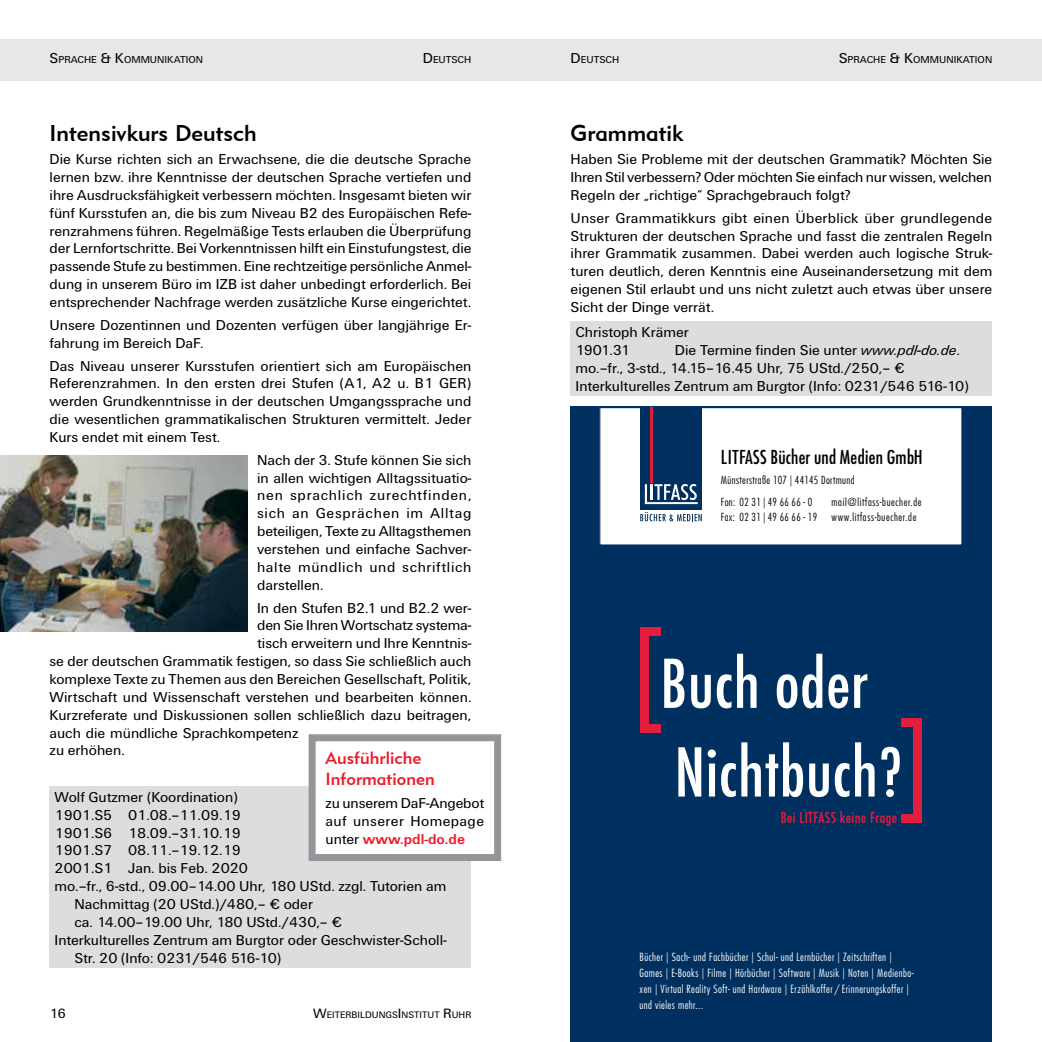
<style>
.page{position:relative;width:1042px;height:1042px;background:#fff}
.page>*{position:absolute;margin:0;border:0;box-sizing:border-box;transform-origin:0 0}
.t1{font:500 condensed 73.85px/88.5px "Futura TEE";letter-spacing:.005em;color:#fff}
.t2{font:22.75px "Geometric 415 BT Medium A";color:#000}
.t3{font:condensed 18.72px "Futura Std";letter-spacing:.01em;color:#000}
.t4{font:17.5px/21px "Geometric 415 BT Medium A";color:#ed1c29}
.t5{font:500 condensed 16.62px "Futura TEE";letter-spacing:.02em;color:#e31d3c}
.t6{font:14.88px/17.8px "Ultimate";color:#000;text-align:justify}
.t7{font:14px "Ultimate";color:#000}
.t8{font:300 condensed 11.03px/15.9px "Futura Std";letter-spacing:.04em;color:#fff}
.t9{font:300 condensed 10.85px/21.3px "Futura Std";letter-spacing:.04em;color:#000}
.t10{font:300 condensed 10.85px/15.2px "Futura Std";letter-spacing:.06em;color:#000}
.t11{font:300 condensed 10.85px "Futura Std";letter-spacing:.02em;color:#000}
.t12{font:10.33px "Ultimate";color:#000}
.t13{font:9.8px "Ultimate";color:#000}
.s1{font-size:14.88px}
.s2{font-weight:700;color:#ed1c29}
.s3{font-size:14px}
.s4{font-style:italic}
</style>
<div class="page">
<div style="left:0;top:40px;width:1042px;height:41px;background:#e6e7e8"></div>
<img style="left:0;top:456px;width:247px;height:175px">
<div style="left:50px;top:786px;width:421px;height:181px;background:#dcddde"></div>
<div style="left:312px;top:738px;width:186px;height:119px;background:#fff"></div>
<div style="left:309px;top:734px;width:192px;height:127px;border:7px solid #939598"></div>
<div style="left:570px;top:321px;width:422px;height:75px;background:#dcddde"></div>
<div style="left:570px;top:407px;width:422px;height:635px;background:#00305f"></div>
<div style="left:600px;top:407px;width:362px;height:138px;background:#fff"></div>
<div style="left:599px;top:407px;width:363px;height:139px;border:1px solid #00305f"></div>
<div style="left:640px;top:407px;width:62px;height:102px;background:#00305f"></div>
<svg style="left:645px;top:484px;width:53px;height:20px"></svg>
<hr style="left:651px;top:407px;width:2px;height:75px;background:#e31d3c">
<svg style="left:640px;top:512px;width:62px;height:9px"></svg>
<div style="left:902px;top:718px;width:20px;height:8px;background:#e31d3c"></div>
<div style="left:902px;top:814px;width:20px;height:8px;background:#e31d3c"></div>
<div style="left:913px;top:718px;width:9px;height:104px;background:#e31d3c"></div>
<div style="left:640px;top:627px;width:20px;height:9px;background:#e31d3c"></div>
<div style="left:640px;top:724px;width:20px;height:8px;background:#e31d3c"></div>
<div style="left:640px;top:627px;width:9px;height:105px;background:#e31d3c"></div>
<p class="t12" style="left:50px;top:54px;width:155px"><span class="s1">S</span>PRACHE <span class="s1">&amp; K</span>OMMUNIKATION</p>
<p class="t12" style="left:423px;top:54px;width:50px"><span class="s1">D</span> EUTSCH</p>
<p class="t12" style="left:570px;top:54px;width:50px"><span class="s1">D</span> EUTSCH</p>
<p class="t12" style="left:839px;top:54px;width:155px"><span class="s1">S</span>PRACHE <span class="s1">&amp; K</span>OMMUNIKATION</p>
<h2 class="t2" style="left:50px;top:119px;width:209px">Intensivkurs Deutsch</h2>
<p class="t6" style="left:50px;top:150px;width:423px">Die Kurse richten sich an Erwachsene, die die deutsche Sprache lernen bzw. ihre Kenntnisse der deutschen Sprache vertiefen und ihre Ausdrucksfähigkeit verbessern möchten. Insgesamt bieten wir fünf Kursstufen an, die bis zum Niveau B2 des Europäischen Refe&shy;renzrahmens führen. Regelmäßige Tests erlauben die Überprüfung der Lernfortschritte. Bei Vorkenntnissen hilft ein Einstufungstest, die passende Stufe zu bestimmen. Eine rechtzeitige persönliche Anmel&shy;dung in unserem Büro im IZB ist daher unbedingt erforderlich. Bei entsprechender Nachfrage werden zusätzliche Kurse eingerichtet.</p>
<p class="t6" style="left:50px;top:316px;width:423px">Unsere Dozentinnen und Dozenten verfügen über langjährige Er&shy;fahrung im Bereich DaF.</p>
<p class="t6" style="left:50px;top:357px;width:423px">Das Niveau unserer Kursstufen orientiert sich am Europäischen Referenzrahmen. In den ersten drei Stufen (A1, A2 u. B1 GER) werden Grundkenntnisse in der deutschen Umgangssprache und die wesentlichen grammatikalischen Strukturen vermittelt. Jeder Kurs endet mit einem Test.</p>
<p class="t6" style="left:257px;top:451px;width:216px">Nach der 3. Stufe können Sie sich in allen wichtigen Alltagssituatio&shy;nen sprachlich zurechtfinden, sich an Gesprächen im Alltag beteiligen, Texte zu Alltagsthemen verstehen und einfache Sachver&shy;halte mündlich und schriftlich darstellen.</p>
<p class="t6" style="left:257px;top:599px;width:216px">In den Stufen B2.1 und B2.2 wer-</p>
<p class="t6" style="left:257px;top:617px;width:216px">den Sie Ihren Wortschatz systema-</p>
<p class="t6" style="left:257px;top:634px;width:216px">tisch erweitern und Ihre Kenntnis-</p>
<p class="t6" style="left:50px;top:652px;width:423px">se der deutschen Grammatik festigen, so dass Sie schließlich auch</p>
<p class="t6" style="left:50px;top:670px;width:423px">komplexe Texte zu Themen aus den Bereichen Gesellschaft, Politik,</p>
<p class="t6" style="left:50px;top:688px;width:423px">Wirtschaft und Wissenschaft verstehen und bearbeiten können.</p>
<p class="t6" style="left:50px;top:706px;width:423px">Kurzreferate und Diskussionen sollen schließlich dazu beitragen,</p>
<p class="t6" style="left:50px;top:724px;width:251px">auch die mündliche Sprachkompetenz</p>
<p class="t6" style="left:50px;top:742px;width:77px">zu erhöhen.</p>
<p class="t6" style="left:55px;top:788px;width:185px">Wolf Gutzmer (Koordination)</p>
<p class="t6" style="left:55px;top:806px;width:188px">1901.S5 01.08.–11.09.19</p>
<p class="t6" style="left:55px;top:824px;width:188px">1901.S6 18.09.–31.10.19</p>
<p class="t6" style="left:55px;top:842px;width:188px">1901.S7 08.11.–19.12.19</p>
<p class="t6" style="left:55px;top:859px;width:195px">2001.S1 Jan. bis Feb. 2020</p>
<p class="t6" style="left:55px;top:877px;width:393px">mo.–fr., 6-std., 09.00–14.00 Uhr, 180 UStd. zzgl. Tutorien am</p>
<p class="t6" style="left:74px;top:895px;width:240px">Nachmittag (20 UStd.)/480,– € oder</p>
<p class="t6" style="left:74px;top:913px;width:269px">ca. 14.00–19.00 Uhr, 180 UStd./430,– €</p>
<p class="t6" style="left:55px;top:931px;width:394px">Interkulturelles Zentrum am Burgtor oder Geschwister-Scholl-</p>
<p class="t6" style="left:74px;top:949px;width:208px">Str. 20 (Info: 0231/546 516-10)</p>
<p class="t4" style="left:325px;top:747px;width:111px">Ausführliche<br>Informationen</p>
<p class="t6" style="left:325px;top:794px;width:160px">zu unserem DaF-Angebot auf unserer Homepage unter <span class="s2">www.pdl-do.de</span></p>
<p class="t7" style="left:50px;top:1005px;width:18px">16</p>
<p class="t13" style="left:313px;top:1009px;width:160px"><span class="s3">W</span>EITERBILDUNGS<span class="s3">I</span> NSTITUT <span class="s3">R</span>UHR</p>
<h2 class="t2" style="left:570px;top:119px;width:114px">Grammatik</h2>
<p class="t6" style="left:570px;top:150px;width:423px">Haben Sie Probleme mit der deutschen Grammatik? Möchten Sie Ihren Stil verbessern? Oder möchten Sie einfach nur wissen, welchen Regeln der „richtige“ Sprachgebrauch folgt?</p>
<p class="t6" style="left:570px;top:209px;width:423px">Unser Grammatikkurs gibt einen Überblick über grundlegende Strukturen der deutschen Sprache und fasst die zentralen Regeln ihrer Grammatik zusammen. Dabei werden auch logische Struk&shy;turen deutlich, deren Kenntnis eine Auseinandersetzung mit dem eigenen Stil erlaubt und uns nicht zuletzt auch etwas über unsere Sicht der Dinge verrät.</p>
<p class="t6" style="left:575px;top:324px;width:115px">Christoph Krämer<br>1901.31</p>
<p class="t6" style="left:575px;top:341px;width:394px;text-align:left;text-indent:99px">Die Termine finden Sie unter <span class="s4">www.pdl-do.de</span>. mo.–fr., 3-std., 14.15–16.45 Uhr, 75 UStd./250,– €<br>Interkulturelles Zentrum am Burgtor (Info: 0231/546 516-10)</p>
<p class="t3" style="left:721px;top:446px;width:203px">LITFASS Bücher und Medien GmbH</p>
<p class="t9" style="left:721px;top:470px;width:135px">Münsterstraße 107 | 44145 Dortmund<br>Fon: 02 31 | 49 66 66 - 0</p>
<p class="t11" style="left:721px;top:510px;width:98px">Fax: 02 31 | 49 66 66 - 19</p>
<p class="t10" style="left:831px;top:494px;width:92px">mail@litfass-buecher.de www.litfass-buecher.de</p>
<h1 class="t1" style="left:660px;top:640px;width:244px">Buch oder<br>Nichtbuch?</h1>
<p class="t5" style="left:781px;top:808px;width:118px">Bei LITFASS keine Frage</p>
<p class="t8" style="left:639px;top:949px;width:275px">Bücher | Sach- und Fachbücher | Schul- und Lernbücher | Zeitschriften | Games | E-Books | Filme | Hörbücher | Software | Musik | Noten | Medienbo&shy;xen | Virtual Reality Soft- und Hardware | Erzählkoffer/ Erinnerungskoffer | und vieles mehr...</p>
</div>
